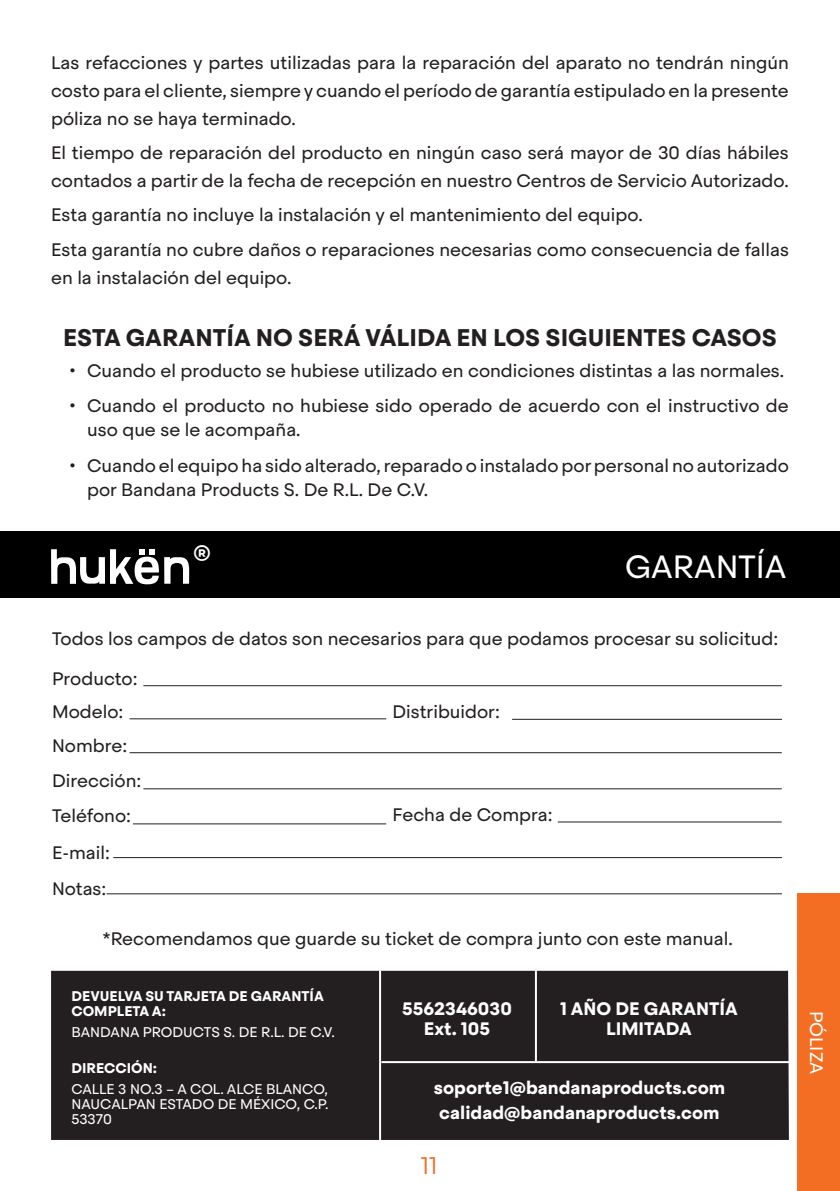
<style>
.page{position:relative;width:840px;height:1191px;background:#fff}
.page>*{position:absolute;margin:0;border:0;box-sizing:border-box;transform-origin:0 0}
.t1{font:32px "Steradian";color:#fff}
.t2{font:700 24px "Steradian";color:#231f20}
.t3{font:300 24px "Steradian";color:#f36e23}
.t4{font:18px/34.2px "Steradian";color:#231f20}
.t5{font:700 18px/20px "Steradian";color:#fff;text-align:center}
.t6{font:18px "Steradian";color:#fff}
.t7{font:14px/15.2px "Steradian";color:#fff;text-align:justify}
.t8{font:700 14px/15.2px "Steradian";color:#fff}
</style>
<div class="page">
<div style="left:797px;top:893px;width:42px;height:298px;background:#f36e23"></div>
<div style="left:0;top:531px;width:839px;height:67px;background:#000"></div>
<hr style="left:143px;top:685px;width:638px;height:1px;background:#231f20">
<hr style="left:129px;top:718px;width:257px;height:1px;background:#231f20">
<hr style="left:129px;top:752px;width:652px;height:1px;background:#231f20">
<hr style="left:143px;top:788px;width:638px;height:1px;background:#231f20">
<hr style="left:133px;top:823px;width:253px;height:1px;background:#231f20">
<hr style="left:557px;top:821px;width:224px;height:1px;background:#231f20">
<hr style="left:113px;top:857px;width:668px;height:1px;background:#231f20">
<hr style="left:106px;top:893px;width:675px;height:1px;background:#231f20">
<hr style="left:512px;top:719px;width:269px;height:1px;background:#231f20">
<div style="left:51px;top:970px;width:737px;height:170px;background:#231f20"></div>
<hr style="left:381px;top:1061px;width:407px;height:2px;background:#fff">
<hr style="left:534px;top:970px;width:2px;height:91px;background:#fff">
<hr style="left:379px;top:970px;width:2px;height:170px;background:#fff">
<svg style="left:51px;top:549px;width:138px;height:35px"></svg>
<p class="t4" style="left:51px;top:49px;width:739px;line-height:28px;text-align:justify">Las refacciones y partes utilizadas para la reparación del aparato no tendrán ningún costo para el cliente, siempre y cuando el período de garantía estipulado en la presente póliza no se haya terminado.</p>
<p class="t4" style="left:51px;top:139px;width:738px;line-height:28px">El tiempo de reparación del producto en ningún caso será mayor de 30 días hábiles contados a partir de la fecha de recepción en nuestro Centros de Servicio Autorizado.</p>
<p class="t4" style="left:51px;top:198px;width:739px">Esta garantía no incluye la instalación y el mantenimiento del equipo.<br>Esta garantía no cubre daños o reparaciones necesarias como consecuencia de fallas</p>
<p class="t4" style="left:51px;top:260px;width:242px">en la instalación del equipo.</p>
<h2 class="t2" style="left:63px;top:323px;width:714px">ESTA GARANTÍA NO SERÁ VÁLIDA EN LOS SIGUIENTES CASOS</h2>
<p class="t4" style="left:69px;top:353px;width:716px">• Cuando el producto se hubiese utilizado en condiciones distintas a las normales.</p>
<p class="t4" style="left:87px;top:394px;width:702px;line-height:24px;text-indent:-18px">• Cuando el producto no hubiese sido operado de acuerdo con el instructivo de uso que se le acompaña.</p>
<p class="t4" style="left:87px;top:454px;width:702px;line-height:24px;text-indent:-18px">• Cuando el equipo ha sido alterado, reparado o instalado por personal no autorizado por Bandana Products S. De R.L. De C.V.</p>
<h1 class="t1" style="left:192px;top:537px;width:21px">®</h1>
<h1 class="t1" style="left:624px;top:547px;width:163px">GARANTÍA</h1>
<p class="t4" style="left:52px;top:621px;width:727px">Todos los campos de datos son necesarios para que podamos procesar su solicitud:</p>
<p class="t4" style="left:52px;top:661px;width:91px">Producto:<br>Modelo:<br>Nombre:<br>Dirección:<br>Teléfono:</p>
<p class="t4" style="left:52px;top:834px;width:59px;line-height:36.2px">E-mail:<br>Notas:</p>
<p class="t4" style="left:102px;top:921px;width:631px">*Recomendamos que guarde su ticket de compra junto con este manual.</p>
<p class="t4" style="left:392px;top:695px;width:109px">Distribuidor:</p>
<p class="t4" style="left:392px;top:797px;width:162px">Fecha de Compra:</p>
<p class="t8" style="left:71px;top:989px;width:254px">DEVUELVA SU TARJETA DE GARANTÍA<br>COMPLETA A:</p>
<p class="t7" style="left:71px;top:1024px;width:265px">BANDANA PRODUCTS S. DE R.L. DE C.V.</p>
<p class="t8" style="left:71px;top:1060px;width:87px">DIRECCIÓN:</p>
<p class="t7" style="left:71px;top:1081px;width:258px">CALLE 3 NO.3 – A COL. ALCE BLANCO, NAUCALPAN ESTADO DE MÉXICO, C.P.<br>53370</p>
<p class="t5" style="left:433px;top:1074px;width:293px;line-height:25.6px">soporte1@bandanaproducts.com calidad@bandanaproducts.com</p>
<p class="t5" style="left:402px;top:998px;width:111px">5562346030<br>Ext. 105</p>
<p class="t5" style="left:560px;top:998px;width:179px">1 AÑO DE GARANTÍA<br>LIMITADA</p>
<h2 class="t3" style="left:420px;top:1151px;width:18px">11</h2>
<p class="t6" style="left:826px;top:1010px;width:65px;rotate:90deg">PÓLIZA</p>
</div>
